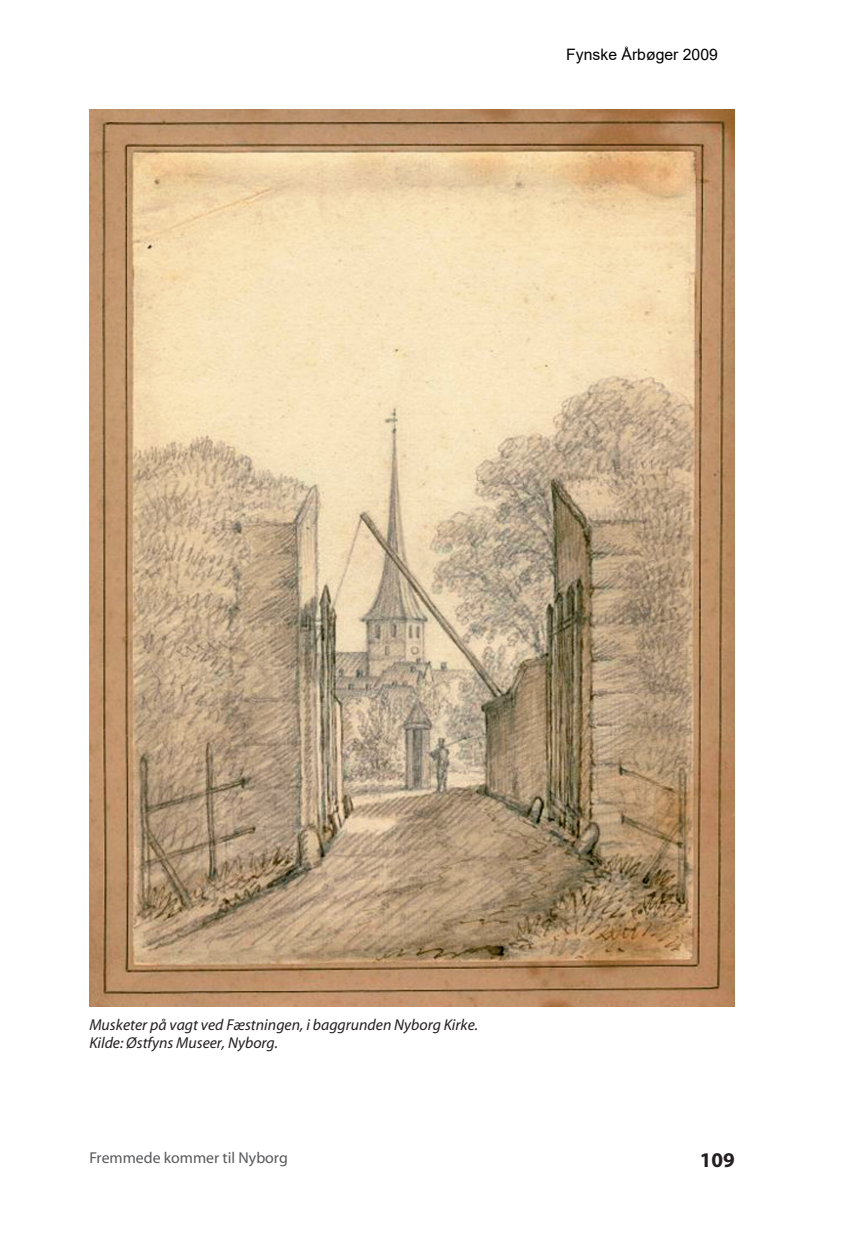
<style>
.page{position:relative;width:844px;height:1241px;background:#fff}
.page>*{position:absolute;margin:0;border:0;box-sizing:border-box;transform-origin:0 0}
.t1{font:700 21px "Myriad";color:#231f20}
.t2{font:italic 15.75px "Myriad";color:#231f20}
.t3{font:15.75px "Myriad";color:#57585a}
.t4{font:15.75px "Arial";color:#000}
</style>
<div class="page">
<img style="left:89px;top:109px;width:645px;height:897px">
<p class="t4" style="left:566px;top:43px;width:153px">Fynske Årbøger 2009</p>
<p class="t2" style="left:89px;top:1016px;width:390px">Musketer på vagt ved Fæstningen, i baggrunden Nyborg Kirke.</p>
<p class="t2" style="left:89px;top:1035px;width:190px">Kilde: Østfyns Museer, Nyborg.</p>
<p class="t3" style="left:89px;top:1150px;width:200px">Fremmede kommer til Nyborg</p>
<h1 class="t1" style="left:699px;top:1149px;width:36px">109</h1>
</div>
